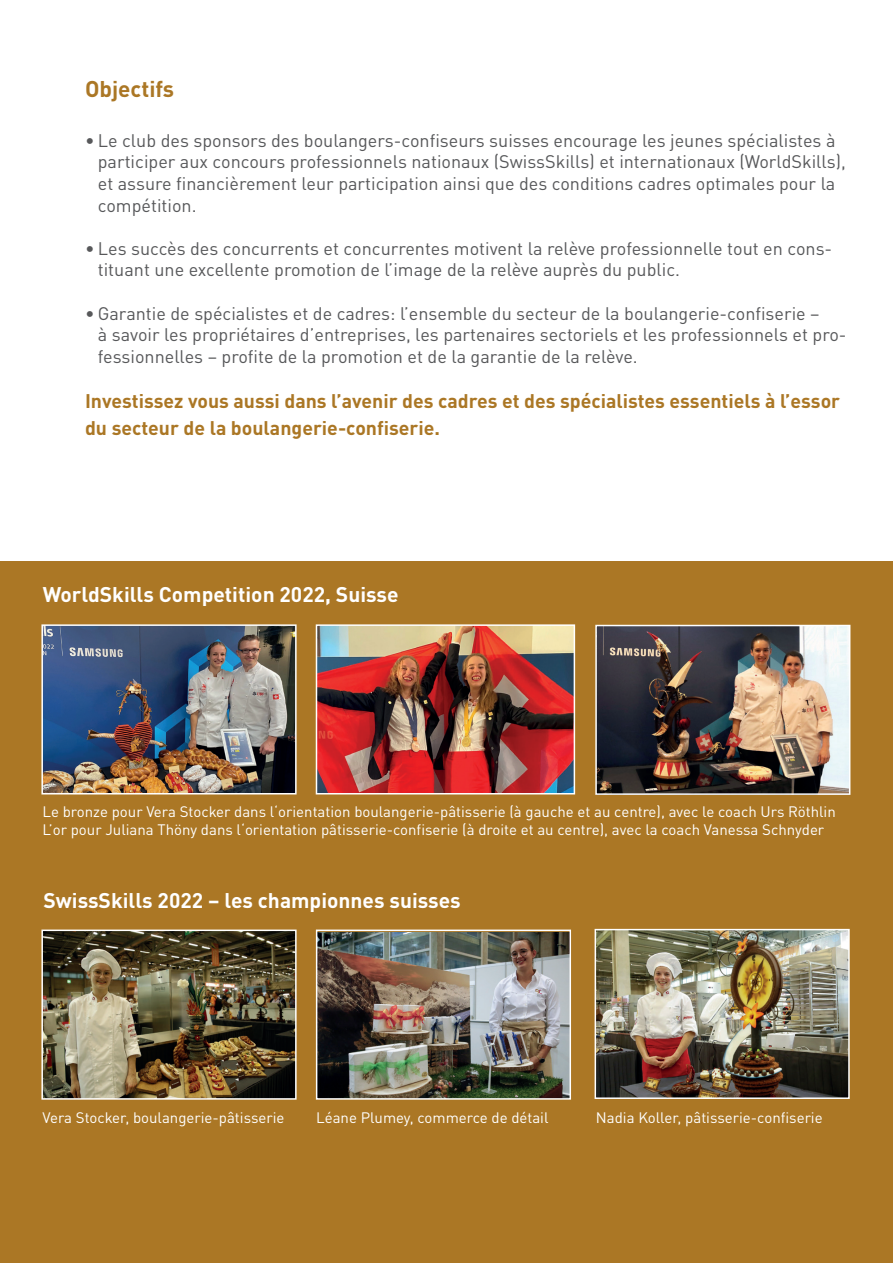
<style>
.page{position:relative;width:893px;height:1263px;background:#fff}
.page>*{position:absolute;margin:0;border:0;box-sizing:border-box;transform-origin:0 0}
.t1{font:700 22.5px "DINOT";color:#ab7725}
.t2{font:700 21px "DINOT";color:#fff}
.t3{font:700 19.5px/27px "DINOT";color:#ab7725}
.t4{font:18px/21.6px "DINOT";color:#57585a}
.t5{font:15px/18px "DINOT";color:#fff}
</style>
<div class="page">
<div style="left:0;top:561px;width:893px;height:702px;background:#ab7725"></div>
<img style="left:44px;top:627px;width:250px;height:164px">
<div style="left:41px;top:624px;width:256px;height:170px;border:2px solid #fff"></div>
<img style="left:598px;top:628px;width:249px;height:164px">
<div style="left:595px;top:625px;width:255px;height:170px;border:2px solid #fff"></div>
<img style="left:319px;top:627px;width:253px;height:164px">
<div style="left:316px;top:624px;width:259px;height:170px;border:2px solid #fff"></div>
<img style="left:44px;top:932px;width:250px;height:165px">
<div style="left:41px;top:929px;width:256px;height:171px;border:2px solid #fff"></div>
<img style="left:598px;top:932px;width:249px;height:164px">
<div style="left:595px;top:929px;width:255px;height:170px;border:2px solid #fff"></div>
<img style="left:319px;top:932px;width:249px;height:165px">
<div style="left:316px;top:929px;width:255px;height:171px;border:2px solid #fff"></div>
<p class="t1" style="left:85px;top:74px;width:91px">Objectifs</p>
<p class="t4" style="left:98px;top:129px;width:749px;text-indent:-13px">• Le club des sponsors des boulangers-confiseurs suisses encourage les jeunes spécialistes à participer aux concours professionnels nationaux (SwissSkills) et internationaux (WorldSkills), et assure financièrement leur participation ainsi que des conditions cadres optimales pour la compétition.</p>
<p class="t4" style="left:98px;top:237px;width:736px;text-indent:-13px">• Les succès des concurrents et concurrentes motivent la relève professionnelle tout en cons&shy;tituant une excellente promotion de l’image de la relève auprès du public.</p>
<p class="t4" style="left:98px;top:302px;width:750px;text-indent:-13px">• Garantie de spécialistes et de cadres: l’ensemble du secteur de la boulangerie-confiserie –<br>à savoir les propriétaires d’entreprises, les partenaires sectoriels et les professionnels et pro&shy;fessionnelles – profite de la promotion et de la garantie de la relève.</p>
<p class="t3" style="left:85px;top:387px;width:757px">Investissez vous aussi dans l’avenir des cadres et des spécialistes essentiels à l’essor du secteur de la boulangerie-confiserie.</p>
<p class="t2" style="left:43px;top:580px;width:357px">WorldSkills Competition 2022, Suisse</p>
<p class="t5" style="left:43px;top:802px;width:795px">Le bronze pour Vera Stocker dans l‘orientation boulangerie-pâtisserie (à gauche et au centre), avec le coach Urs Röthlin<br>L’or pour Juliana Thöny dans l‘orientation pâtisserie-confiserie (à droite et au centre), avec la coach Vanessa Schnyder</p>
<p class="t2" style="left:44px;top:887px;width:419px">SwissSkills 2022 – les championnes suisses</p>
<p class="t5" style="left:43px;top:1108px;width:243px">Vera Stocker, boulangerie-pâtisserie</p>
<p class="t5" style="left:316px;top:1108px;width:234px">Léane Plumey, commerce de détail</p>
<p class="t5" style="left:596px;top:1109px;width:228px">Nadia Koller, pâtisserie-confiserie</p>
</div>
